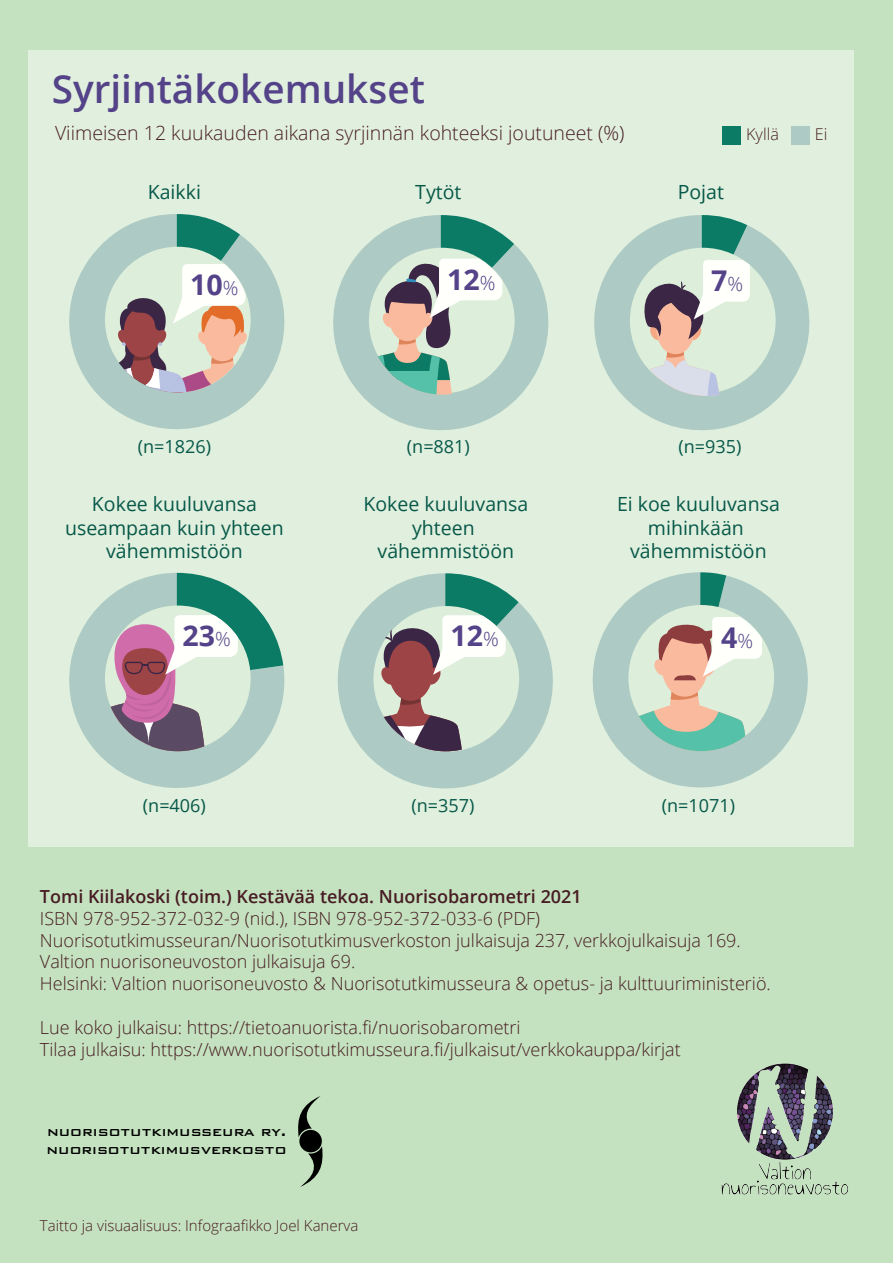
<style>
.page{position:relative;width:893px;height:1263px;background:#c4e2bf}
.page>*{position:absolute;margin:0;border:0;box-sizing:border-box;transform-origin:0 0}
.t1{font:600 38.7px "Open Sans";color:#544388}
.t2{font:700 28.5px "Open Sans";color:#544388}
.t3{font:19.5px/23.4px "Open Sans";color:#075849;text-align:center}
.t4{font:300 19.5px "Open Sans";color:#471c23}
.t5{font:300 18px/21.6px "Open Sans";color:#471c23}
.t6{font:18px "Open Sans";color:#075849}
.t7{font:500 16.5px/18px "Bank Gothic BT";color:#000}
.t8{font:300 16.2px "Open Sans";color:#471c23}
.t9{font:300 15px "Open Sans";color:#471c23}
.s1{font-weight:300;font-size:19.5px}
.s2{font-weight:600}
</style>
<div class="page">
<div style="left:28px;top:50px;width:826px;height:796px;background:#e1f0de"></div>
<img style="left:721px;top:1063px;width:127px;height:132px">
<svg style="left:298px;top:1096px;width:23px;height:41px"></svg>
<svg style="left:300px;top:1146px;width:23px;height:41px"></svg>
<div style="left:299px;top:1130px;width:23px;height:22px;background:#000;border-radius:50%"></div>
<div style="left:722px;top:126px;width:18px;height:18px;background:#0b7b66"></div>
<div style="left:791px;top:126px;width:18px;height:18px;background:#adcbc4"></div>
<svg style="left:69px;top:241px;width:216px;height:189px;fill:#adcbc4"></svg>
<svg style="left:333px;top:243px;width:216px;height:188px;fill:#adcbc4"></svg>
<svg style="left:594px;top:226px;width:216px;height:205px;fill:#adcbc4"></svg>
<div style="left:630px;top:248px;width:146px;height:145px;background:#ddeeda;border-radius:50%"></div>
<svg style="left:69px;top:600px;width:216px;height:188px;fill:#adcbc4"></svg>
<svg style="left:337px;top:601px;width:216px;height:188px;fill:#adcbc4"></svg>
<svg style="left:592px;top:592px;width:216px;height:196px;fill:#adcbc4"></svg>
<div style="left:628px;top:605px;width:146px;height:146px;background:#ddeeda;border-radius:50%"></div>
<svg style="left:105px;top:573px;width:178px;height:178px"></svg>
<svg style="left:373px;top:573px;width:146px;height:178px"></svg>
<svg style="left:633px;top:215px;width:117px;height:181px"></svg>
<svg style="left:369px;top:215px;width:145px;height:180px"></svg>
<svg style="left:105px;top:214px;width:145px;height:178px"></svg>
<svg style="left:628px;top:572px;width:134px;height:179px"></svg>
<p class="t1" style="left:52px;top:62px;width:375px">Syrjintäkokemukset</p>
<p class="t4" style="left:55px;top:120px;width:571px">Viimeisen 12 kuukauden aikana syrjinnän kohteeksi joutuneet (%)</p>
<p class="t3" style="left:148px;top:179px;width:55px">Kaikki</p>
<p class="t3" style="left:415px;top:179px;width:48px">Tytöt</p>
<p class="t3" style="left:678px;top:179px;width:48px">Pojat</p>
<p class="t8" style="left:746px;top:123px;width:34px">Kyllä</p>
<p class="t8" style="left:815px;top:123px;width:14px">Ei</p>
<p class="t2" style="left:190px;top:265px;width:50px">10<span class="s1">%</span></p>
<p class="t2" style="left:447px;top:259px;width:50px">12<span class="s1">%</span></p>
<p class="t2" style="left:711px;top:260px;width:34px">7<span class="s1">%</span></p>
<p class="t6" style="left:138px;top:434px;width:75px">(n=1826)</p>
<p class="t6" style="left:407px;top:434px;width:64px">(n=881)</p>
<p class="t6" style="left:678px;top:434px;width:64px">(n=935)</p>
<p class="t3" style="left:65px;top:492px;width:220px">Kokee kuuluvansa useampaan kuin yhteen vähemmistöön</p>
<p class="t3" style="left:363px;top:492px;width:166px">Kokee kuuluvansa yhteen vähemmistöön</p>
<p class="t3" style="left:617px;top:492px;width:164px">Ei koe kuuluvansa mihinkään vähemmistöön</p>
<p class="t2" style="left:183px;top:616px;width:50px">23<span class="s1">%</span></p>
<p class="t2" style="left:450px;top:616px;width:50px">12<span class="s1">%</span></p>
<p class="t2" style="left:721px;top:617px;width:34px">4<span class="s1">%</span></p>
<p class="t6" style="left:143px;top:793px;width:64px">(n=406)</p>
<p class="t6" style="left:411px;top:793px;width:64px">(n=357)</p>
<p class="t6" style="left:662px;top:793px;width:75px">(n=1071)</p>
<p class="t5" style="left:40px;top:885px;width:732px"><span class="s2">Tomi Kiilakoski (toim.) Kestävää tekoa. Nuorisobarometri 2021<br></span>ISBN 978-952-372-032-9 (nid.), ISBN 978-952-372-033-6 (PDF)<br>Nuorisotutkimusseuran/Nuorisotutkimusverkoston julkaisuja 237, verkkojulkaisuja 169.<br>Valtion nuorisoneuvoston julkaisuja 69.<br>Helsinki: Valtion nuorisoneuvosto &amp; Nuorisotutkimusseura &amp; opetus- ja kulttuuriministeriö.</p>
<p class="t5" style="left:40px;top:1016px;width:642px">Lue koko julkaisu: https://tietoanuorista.fi/nuorisobarometri<br>Tilaa julkaisu: https://www.nuorisotutkimusseura.fi/julkaisut/verkkokauppa/kirjat</p>
<p class="t7" style="left:47px;top:1122px;width:241px">nuorisotutkimusseura ry. nuorisotutkimusverkosto</p>
<p class="t9" style="left:40px;top:1215px;width:320px">Taitto ja visuaalisuus: Infograafikko Joel Kanerva</p>
</div>
